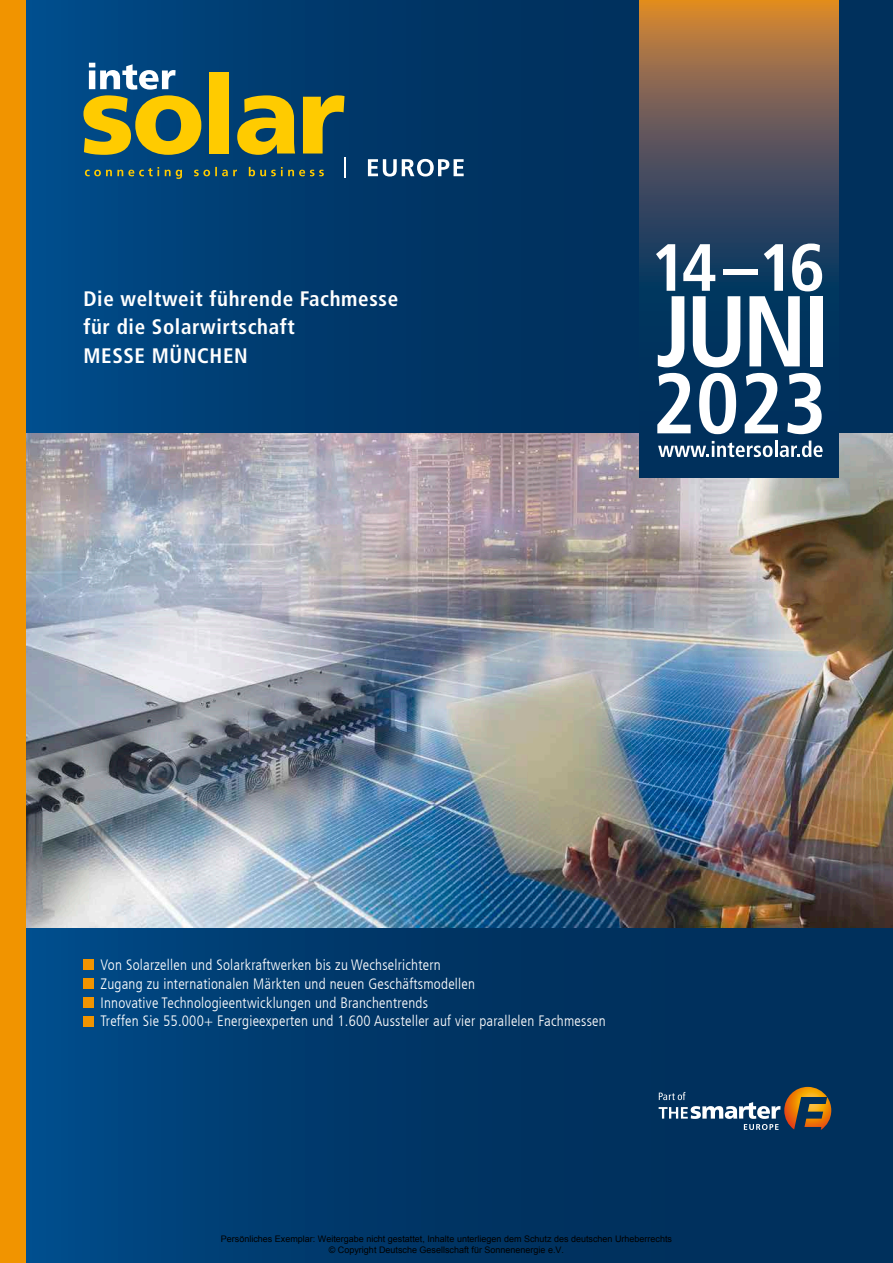
<style>
.page{position:relative;width:893px;height:1263px;background:#fff}
.page>*{position:absolute;margin:0;border:0;box-sizing:border-box;transform-origin:0 0}
.t1{font:700 condensed 21px/28.5px "Frutiger LT Com";letter-spacing:.03em;color:#fff}
.t2{font:300 condensed 15px/18.8px "Frutiger LT Com";letter-spacing:.015em;color:#fff}
.t3{font:9px/10.8px "Arial";color:#000;text-align:center}
</style>
<div class="page">
<div style="left:0;top:0;width:893px;height:1263px;background:linear-gradient(to right,#004783,#002952)"></div>
<img style="left:25px;top:434px;width:868px;height:494px">
<div style="left:0;top:0;width:25px;height:1263px;background:#f19400"></div>
<svg style="left:640px;top:0;width:199px;height:477px;background:#575355"></svg>
<div style="left:83px;top:960px;width:11px;height:10px;background:#f19400"></div>
<div style="left:83px;top:978px;width:11px;height:11px;background:#f19400"></div>
<div style="left:83px;top:997px;width:11px;height:11px;background:#f19400"></div>
<div style="left:83px;top:1016px;width:11px;height:10px;background:#f19400"></div>
<svg style="left:368px;top:159px;width:96px;height:18px"></svg>
<svg style="left:303px;top:95px;width:41px;height:58px;background:#9a9129"></svg>
<div style="left:209px;top:72px;width:20px;height:81px;background:#ffcb00"></div>
<svg style="left:237px;top:95px;width:58px;height:60px;background:#ad9d23"></svg>
<svg style="left:83px;top:63px;width:118px;height:92px;background:#7f8c57"></svg>
<svg style="left:85px;top:167px;width:239px;height:12px;background:#2b5863"></svg>
<hr style="left:344px;top:157px;width:2px;height:21px;background:#fff">
<svg style="left:657px;top:373px;width:34px;height:60px"></svg>
<svg style="left:699px;top:373px;width:37px;height:61px"></svg>
<svg style="left:745px;top:373px;width:33px;height:60px"></svg>
<svg style="left:787px;top:373px;width:35px;height:61px"></svg>
<div style="left:723px;top:269px;width:35px;height:6px;background:#fff"></div>
<svg style="left:658px;top:441px;width:115px;height:16px"></svg>
<hr style="left:775px;top:441px;width:3px;height:16px;background:#fff">
<svg style="left:780px;top:441px;width:43px;height:16px"></svg>
<svg style="left:656px;top:244px;width:84px;height:123px"></svg>
<svg style="left:749px;top:244px;width:73px;height:122px"></svg>
<div style="left:810px;top:296px;width:12px;height:70px;background:#fff"></div>
<img style="left:784px;top:1087px;width:47px;height:43px">
<svg style="left:659px;top:1092px;width:121px;height:38px;background:#375d80"></svg>
<h1 class="t1" style="left:83px;top:284px;width:316px">Die weltweit führende Fachmesse für die Solarwirtschaft<br>MESSE MÜNCHEN</h1>
<p class="t2" style="left:100px;top:956px;width:507px">Von Solarzellen und Solarkraftwerken bis zu Wechselrichtern<br>Zugang zu internationalen Märkten und neuen Geschäftsmodellen<br>Innovative Technologieentwicklungen und Branchentrends<br>Treffen Sie 55.000+ Energieexperten und 1.600 Aussteller auf vier parallelen Fachmessen</p>
<p class="t3" style="left:221px;top:1233px;width:453px">Persönliches Exemplar: Weitergabe nicht gestattet, Inhalte unterliegen dem Schutz des deutschen Urheberrechts © Copyright Deutsche Gesellschaft für Sonnenenergie e.V.</p>
</div>
